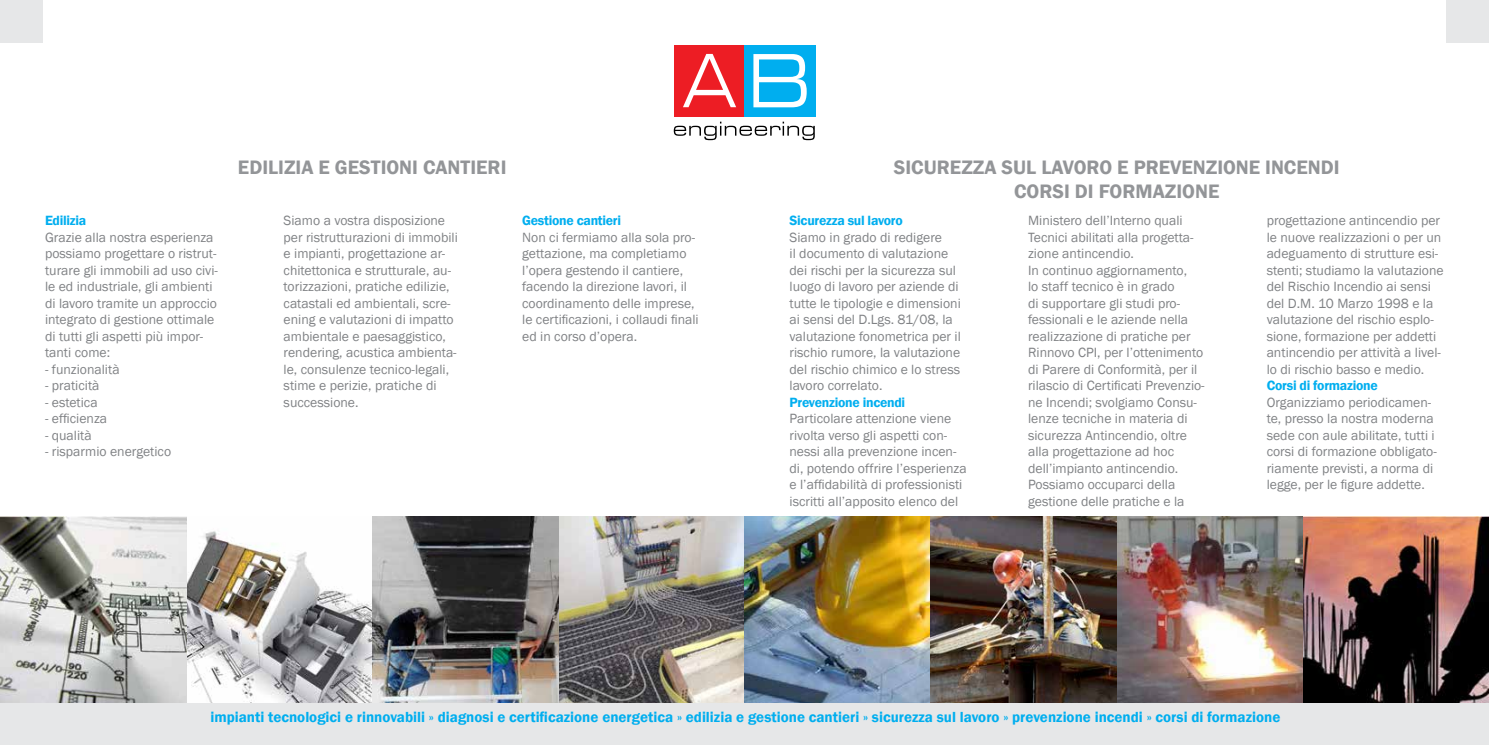
<style>
.page{position:relative;width:1489px;height:745px;background:#fff}
.page>*{position:absolute;margin:0;border:0;box-sizing:border-box;transform-origin:0 0}
.t1{font:600 20px/24px "Franklin Gothic";color:#939598;text-align:center}
.t2{font:600 15px "Franklin Gothic";color:#00aeef}
.t3{font:13.75px/16.5px "Franklin Gothic";color:#808285}
.t4{font:600 13.75px "Franklin Gothic";letter-spacing:-.02em;color:#00aeef}
</style>
<div class="page">
<div style="left:0;top:702px;width:1488px;height:42px;background:#e6e7e8"></div>
<img style="left:186px;top:516px;width:1302px;height:186px">
<svg style="left:0;top:516px;width:186px;height:186px;background:#b7b7b5"></svg>
<svg style="left:673px;top:122px;width:141px;height:18px"></svg>
<div style="left:674px;top:45px;width:71px;height:71px;background:#ed1d24"></div>
<div style="left:744px;top:45px;width:71px;height:71px;background:#00aeef"></div>
<svg style="left:683px;top:54px;width:53px;height:53px"></svg>
<svg style="left:753px;top:54px;width:53px;height:53px"></svg>
<div style="left:1446px;top:0;width:42px;height:43px;background:#e6e7e8"></div>
<div style="left:0;top:0;width:43px;height:43px;background:#e6e7e8"></div>
<p class="t4" style="left:45px;top:212px;width:43px">Edilizia</p>
<p class="t3" style="left:45px;top:229px;width:174px">Grazie alla nostra esperienza possiamo progettare o ristrut&shy;turare gli immobili ad uso civi&shy;le ed industriale, gli ambienti di lavoro tramite un approccio integrato di gestione ottimale di tutti gli aspetti più impor&shy;tanti come:</p>
<p class="t3" style="left:45px;top:361px;width:76px">- funzionalità</p>
<p class="t3" style="left:45px;top:377px;width:56px">- praticità</p>
<p class="t3" style="left:45px;top:394px;width:54px">- estetica</p>
<p class="t3" style="left:45px;top:410px;width:64px">- efficienza</p>
<p class="t3" style="left:45px;top:427px;width:48px">- qualità</p>
<p class="t3" style="left:45px;top:443px;width:128px">- risparmio energetico</p>
<h1 class="t1" style="left:238px;top:155px;width:270px">EDILIZIA E GESTIONI CANTIERI</h1>
<h1 class="t1" style="left:893px;top:155px;width:447px">SICUREZZA SUL LAVORO E PREVENZIONE INCENDI<br>CORSI DI FORMAZIONE</h1>
<p class="t4" style="left:789px;top:212px;width:115px">Sicurezza sul lavoro</p>
<p class="t3" style="left:789px;top:229px;width:173px">Siamo in grado di redigere<br>il documento di valutazione dei rischi per la sicurezza sul luogo di lavoro per aziende di tutte le tipologie e dimensioni ai sensi del D.Lgs. 81/08, la valutazione fonometrica per il rischio rumore, la valutazione del rischio chimico e lo stress lavoro correlato.</p>
<p class="t4" style="left:789px;top:393px;width:117px">Prevenzione incendi</p>
<p class="t3" style="left:789px;top:410px;width:179px">Particolare attenzione viene rivolta verso gli aspetti con&shy;nessi alla prevenzione incen&shy;di, potendo offrire l’esperienza e l’affidabilità di professionisti iscritti all’apposito elenco del</p>
<p class="t3" style="left:283px;top:212px;width:176px">Siamo a vostra disposizione per ristrutturazioni di immobili e impianti, progettazione ar&shy;chitettonica e strutturale, au&shy;torizzazioni, pratiche edilizie, catastali ed ambientali, scre&shy;ening e valutazioni di impatto ambientale e paesaggistico, rendering, acustica ambienta&shy;le, consulenze tecnico-legali, stime e perizie, pratiche di successione.</p>
<p class="t4" style="left:522px;top:212px;width:100px">Gestione cantieri</p>
<p class="t3" style="left:1028px;top:212px;width:178px">Ministero dell’Interno quali<br>Tecnici abilitati alla progetta&shy;zione antincendio.<br>In continuo aggiornamento,<br>lo staff tecnico è in grado<br>di supportare gli studi pro&shy;fessionali e le aziende nella realizzazione di pratiche per<br>Rinnovo CPI, per l’ottenimento di Parere di Conformità, per il rilascio di Certificati Prevenzio&shy;ne Incendi; svolgiamo Consu&shy;lenze tecniche in materia di sicurezza Antincendio, oltre alla progettazione ad hoc dell’impianto antincendio.<br>Possiamo occuparci della gestione delle pratiche e la</p>
<p class="t3" style="left:1266px;top:212px;width:178px">progettazione antincendio per le nuove realizzazioni o per un adeguamento di strutture esi&shy;stenti; studiamo la valutazione del Rischio Incendio ai sensi del D.M. 10 Marzo 1998 e la valutazione del rischio esplo&shy;sione, formazione per addetti antincendio per attività a livel&shy;lo di rischio basso e medio.</p>
<p class="t3" style="left:522px;top:229px;width:178px">Non ci fermiamo alla sola pro&shy;gettazione, ma completiamo l’opera gestendo il cantiere, facendo la direzione lavori, il coordinamento delle imprese, le certificazioni, i collaudi finali ed in corso d’opera.</p>
<p class="t4" style="left:1266px;top:377px;width:113px">Corsi di formazione</p>
<p class="t3" style="left:1266px;top:394px;width:172px">Organizziamo periodicamen&shy;te, presso la nostra moderna sede con aule abilitate, tutti i corsi di formazione obbligato&shy;riamente previsti, a norma di legge, per le figure addette.</p>
<p class="t2" style="left:210px;top:707px;width:1071px">impianti tecnologici e rinnovabili » diagnosi e certificazione energetica » edilizia e gestione cantieri » sicurezza sul lavoro » prevenzione incendi » corsi di formazione</p>
</div>
